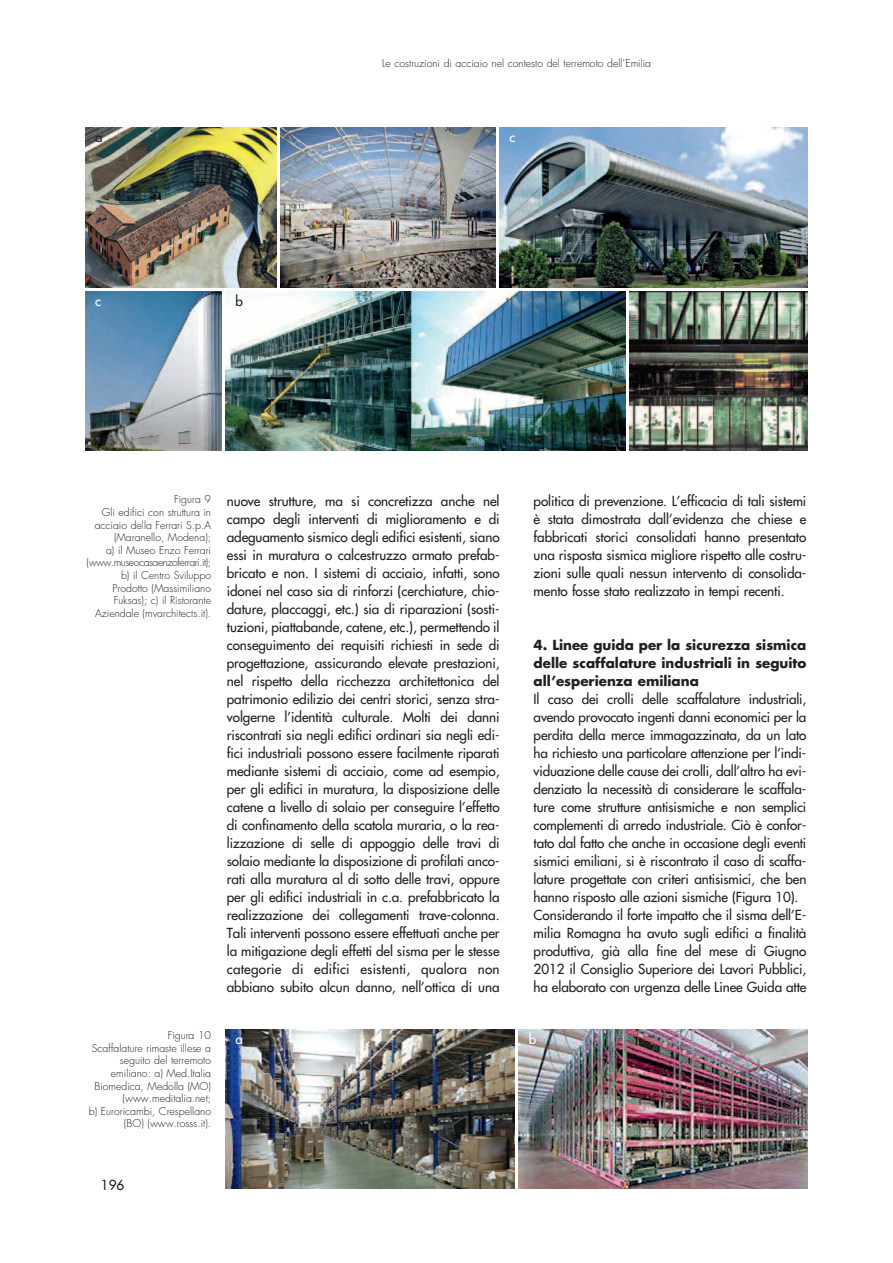
<style>
.page{position:relative;width:893px;height:1263px;background:#fff}
.page>*{position:absolute;margin:0;border:0;box-sizing:border-box;transform-origin:0 0}
.t1{font:500 13.5px/18px "Futura Std";letter-spacing:-.01em;color:#231f20;text-align:justify}
.t2{font:700 13.5px/18px "Futura Std";color:#231f20;text-align:justify}
.t3{font:500 13.5px "Futura Std";color:#fff}
.t4{font:300 10.5px/12.6px "Futura Std";color:#231f20;text-align:right}
</style>
<div class="page">
<img style="left:225px;top:291px;width:400px;height:160px">
<img style="left:85px;top:291px;width:136px;height:160px">
<img style="left:630px;top:291px;width:178px;height:160px">
<img style="left:85px;top:128px;width:192px;height:159px">
<img style="left:281px;top:128px;width:214px;height:159px">
<img style="left:500px;top:128px;width:308px;height:159px">
<img style="left:225px;top:1029px;width:289px;height:160px">
<img style="left:519px;top:1029px;width:289px;height:160px">
<p class="t4" style="left:382px;top:58px;width:271px">Le costruzioni di acciaio nel contesto del terremoto dell’Emilia</p>
<p class="t1" style="left:95px;top:129px;width:9px">a</p>
<p class="t3" style="left:510px;top:131px;width:7px">c</p>
<p class="t3" style="left:95px;top:294px;width:7px">c</p>
<p class="t1" style="left:235px;top:293px;width:9px">b</p>
<p class="t4" style="left:87px;top:494px;width:126px">Figura 9<br>Gli edifici con struttura in acciaio della Ferrari S.p.A (Maranello, Modena);<br>a) il Museo Enzo Ferrari (www.museocasaenzoferrari.it); b) il Centro Sviluppo<br>Prodotto (Massimiliano<br>Fuksas); c) il Ristorante<br>Aziendale (mvarchitects.it).</p>
<p class="t1" style="left:227px;top:493px;width:274px">nuove strutture, ma si concretizza anche nel campo degli interventi di miglioramento e di adeguamento sismico degli edifici esistenti, siano essi in muratura o calcestruzzo armato prefab&shy;bricato e non. I sistemi di acciaio, infatti, sono idonei nel caso sia di rinforzi (cerchiature, chio&shy;dature, placcaggi, etc.) sia di riparazioni (sosti&shy;tuzioni, piattabande, catene, etc.), permettendo il conseguimento dei requisiti richiesti in sede di progettazione, assicurando elevate prestazioni, nel rispetto della ricchezza architettonica del patrimonio edilizio dei centri storici, senza stra&shy;volgerne l’identità culturale. Molti dei danni riscontrati sia negli edifici ordinari sia negli edi&shy;fici industriali possono essere facilmente riparati mediante sistemi di acciaio, come ad esempio, per gli edifici in muratura, la disposizione delle catene a livello di solaio per conseguire l’effetto di confinamento della scatola muraria, o la rea&shy;lizzazione di selle di appoggio delle travi di solaio mediante la disposizione di profilati anco&shy;rati alla muratura al di sotto delle travi, oppure per gli edifici industriali in c.a. prefabbricato la realizzazione dei collegamenti trave-colonna.<br>Tali interventi possono essere effettuati anche per la mitigazione degli effetti del sisma per le stesse categorie di edifici esistenti, qualora non abbiano subito alcun danno, nell’ottica di una</p>
<p class="t1" style="left:534px;top:493px;width:274px">politica di prevenzione. L’efficacia di tali sistemi è stata dimostrata dall’evidenza che chiese e fabbricati storici consolidati hanno presentato una risposta sismica migliore rispetto alle costru&shy;zioni sulle quali nessun intervento di consolida&shy;mento fosse stato realizzato in tempi recenti.</p>
<p class="t2" style="left:534px;top:637px;width:274px">4. Linee guida per la sicurezza sismica delle scaffalature industriali in seguito all’esperienza emiliana</p>
<p class="t1" style="left:534px;top:691px;width:274px;text-align:left">Il caso dei crolli delle scaffalature industriali, avendo provocato ingenti danni economici per la perdita della merce immagazzinata, da un lato ha richiesto una particolare attenzione per l’indi&shy;viduazione delle cause dei crolli, dall’altro ha evi&shy;denziato la necessità di considerare le scaffala&shy;ture come strutture antisismiche e non semplici complementi di arredo industriale. Ciò è confor&shy;tato dal fatto che anche in occasione degli eventi sismici emiliani, si è riscontrato il caso di scaffa&shy;lature progettate con criteri antisismici, che ben hanno risposto alle azioni sismiche (Figura 10).<br>Considerando il forte impatto che il sisma dell’E&shy;milia Romagna ha avuto sugli edifici a finalità produttiva, già alla fine del mese di Giugno 2012 il Consiglio Superiore dei Lavori Pubblici, ha elaborato con urgenza delle Linee Guida atte</p>
<p class="t4" style="left:89px;top:1030px;width:124px">Figura 10<br>Scaffalature rimaste illese a seguito del terremoto emiliano: a) Med.Italia<br>Biomedica, Medolla (MO) (www.meditalia.net;<br>b) Euroricambi, Crespellano (BO) (www.rosss.it).</p>
<p class="t3" style="left:235px;top:1032px;width:9px">a</p>
<p class="t3" style="left:529px;top:1032px;width:9px">b</p>
<p class="t1" style="left:101px;top:1177px;width:25px">196</p>
</div>
